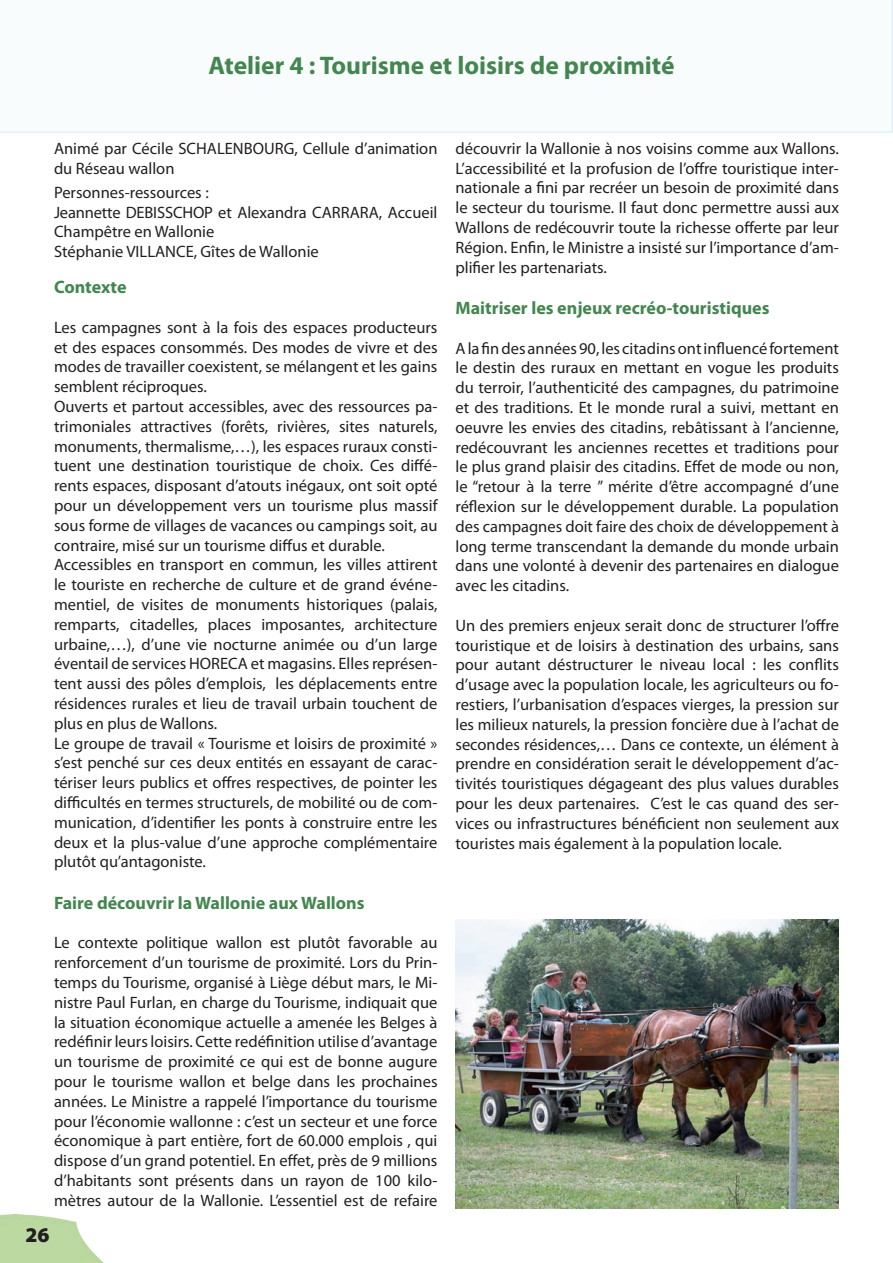
<style>
.page{position:relative;width:893px;height:1263px;background:#fff}
.page>*{position:absolute;margin:0;border:0;box-sizing:border-box;transform-origin:0 0}
.t1{font:700 25.5px "Myriad Pro";color:#43864f}
.t2{font:900 21px "Myriad Pro";color:#231f20}
.t3{font:700 18px "Myriad Pro";color:#43864f}
.t4{font:16.5px/19.8px "Myriad Pro";color:#231f20;text-align:justify}
</style>
<div class="page">
<svg style="left:0;top:0;width:893px;height:133px"></svg>
<img style="left:0;top:1214px;width:103px;height:48px">
<img style="left:455px;top:920px;width:384px;height:289px">
<h1 class="t1" style="left:208px;top:49px;width:468px">Atelier 4 : Tourisme et loisirs de proximité</h1>
<p class="t4" style="left:54px;top:138px;width:385px">Animé par Cécile SCHALENBOURG, Cellule d’animation du Réseau wallon</p>
<p class="t4" style="left:54px;top:182px;width:385px;text-align:left">Personnes-ressources :<br>Jeannette DEBISSCHOP et Alexandra CARRARA, Accueil Champêtre en Wallonie<br>Stéphanie VILLANCE, Gîtes de Wallonie</p>
<p class="t3" style="left:54px;top:275px;width:74px">Contexte</p>
<p class="t4" style="left:54px;top:317px;width:385px;text-align:left">Les campagnes sont à la fois des espaces producteurs et des espaces consommés. Des modes de vivre et des modes de travailler coexistent, se mélangent et les gains semblent réciproques.<br>Ouverts et partout accessibles, avec des ressources pa&shy;trimoniales attractives (forêts, rivières, sites naturels, monuments, thermalisme,…), les espaces ruraux consti&shy;tuent une destination touristique de choix. Ces diffé&shy;rents espaces, disposant d’atouts inégaux, ont soit opté pour un développement vers un tourisme plus massif sous forme de villages de vacances ou campings soit, au contraire, misé sur un tourisme diffus et durable.<br>Accessibles en transport en commun, les villes attirent le touriste en recherche de culture et de grand événe&shy;mentiel, de visites de monuments historiques (palais, remparts, citadelles, places imposantes, architecture urbaine,…), d’une vie nocturne animée ou d’un large éventail de services HORECA et magasins. Elles représen&shy;tent aussi des pôles d’emplois, les déplacements entre résidences rurales et lieu de travail urbain touchent de plus en plus de Wallons.<br>Le groupe de travail « Tourisme et loisirs de proximité » s’est penché sur ces deux entités en essayant de carac&shy;tériser leurs publics et offres respectives, de pointer les difficultés en termes structurels, de mobilité ou de com&shy;munication, d’identifier les ponts à construire entre les deux et la plus-value d’une approche complémentaire plutôt qu’antagoniste.</p>
<p class="t3" style="left:54px;top:891px;width:312px">Faire découvrir la Wallonie aux Wallons</p>
<p class="t4" style="left:54px;top:933px;width:385px">Le contexte politique wallon est plutôt favorable au renforcement d’un tourisme de proximité. Lors du Prin&shy;temps du Tourisme, organisé à Liège début mars, le Mi&shy;nistre Paul Furlan, en charge du Tourisme, indiquait que la situation économique actuelle a amenée les Belges à redéfinir leurs loisirs. Cette redéfinition utilise d’avantage un tourisme de proximité ce qui est de bonne augure pour le tourisme wallon et belge dans les prochaines années. Le Ministre a rappelé l’importance du tourisme pour l’économie wallonne : c’est un secteur et une force économique à part entière, fort de 60.000 emplois , qui dispose d’un grand potentiel. En effet, près de 9 millions d’habitants sont présents dans un rayon de 100 kilo&shy;mètres autour de la Wallonie. L’essentiel est de refaire</p>
<p class="t2" style="left:25px;top:1223px;width:26px">26</p>
<p class="t4" style="left:455px;top:138px;width:385px">découvrir la Wallonie à nos voisins comme aux Wallons.<br>L’accessibilité et la profusion de l’offre touristique inter&shy;nationale a fini par recréer un besoin de proximité dans le secteur du tourisme. Il faut donc permettre aussi aux Wallons de redécouvrir toute la richesse offerte par leur Région. Enfin, le Ministre a insisté sur l’importance d’am&shy;plifier les partenariats.</p>
<p class="t3" style="left:455px;top:296px;width:316px">Maitriser les enjeux recréo-touristiques</p>
<p class="t4" style="left:455px;top:338px;width:385px">A la fin des années 90, les citadins ont influencé fortement le destin des ruraux en mettant en vogue les produits du terroir, l’authenticité des campagnes, du patrimoine et des traditions. Et le monde rural a suivi, mettant en oeuvre les envies des citadins, rebâtissant à l’ancienne, redécouvrant les anciennes recettes et traditions pour le plus grand plaisir des citadins. Effet de mode ou non, le “retour à la terre ” mérite d’être accompagné d’une réflexion sur le développement durable. La population des campagnes doit faire des choix de développement à long terme transcendant la demande du monde urbain dans une volonté à devenir des partenaires en dialogue avec les citadins.</p>
<p class="t4" style="left:455px;top:615px;width:385px">Un des premiers enjeux serait donc de structurer l’offre touristique et de loisirs à destination des urbains, sans pour autant déstructurer le niveau local : les conflits d’usage avec la population locale, les agriculteurs ou fo&shy;restiers, l’urbanisation d’espaces vierges, la pression sur les milieux naturels, la pression foncière due à l’achat de secondes résidences,… Dans ce contexte, un élément à prendre en considération serait le développement d’ac&shy;tivités touristiques dégageant des plus values durables pour les deux partenaires. C’est le cas quand des ser&shy;vices ou infrastructures bénéficient non seulement aux touristes mais également à la population locale.</p>
</div>
